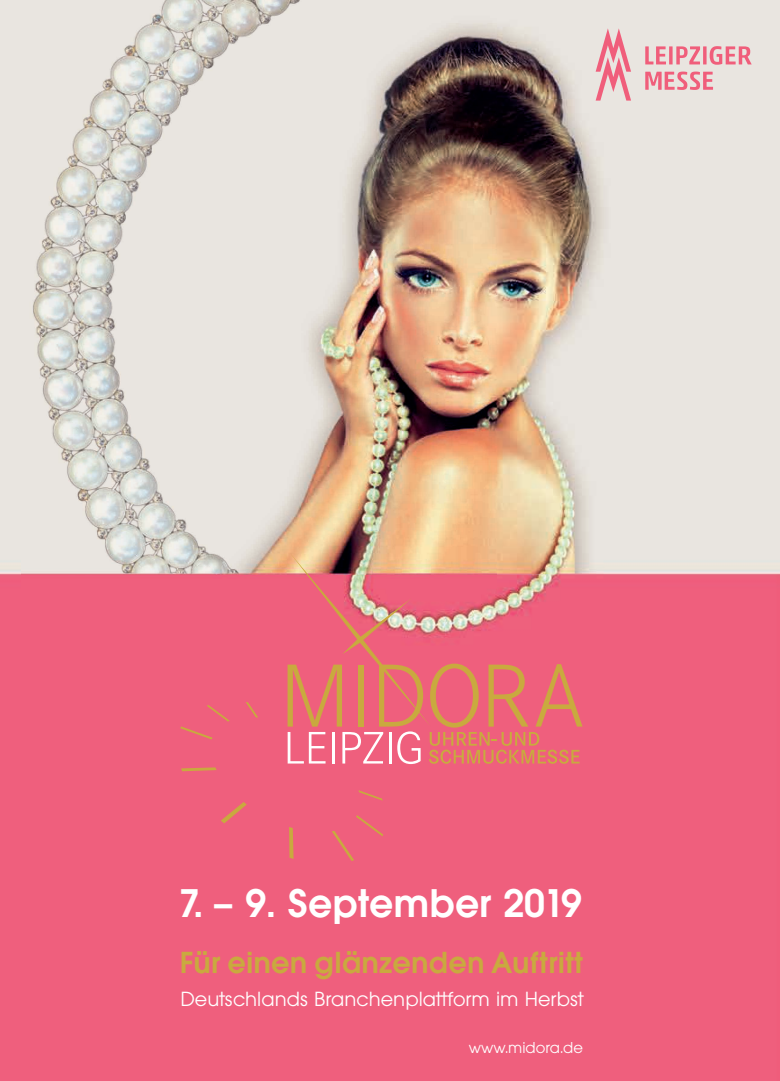
<style>
.page{position:relative;width:780px;height:1081px;background:#fff}
.page>*{position:absolute;margin:0;border:0;box-sizing:border-box;transform-origin:0 0}
.t1{font:600 41.75px "Avant Garde Gothic Itc T";color:#fff}
.t2{font:600 31.75px "Avant Garde Gothic Itc T";letter-spacing:.005em;color:#c9a93f}
.t3{font:21.38px "Avant Garde Gothic Itc T";color:#fff}
.t4{font:16.5px "Avant Garde Gothic Itc T";color:#fff}
</style>
<div class="page">
<img style="left:0;top:0;width:780px;height:1081px">
<img style="left:21px;top:0;width:475px;height:594px">
<svg style="left:358px;top:790px;width:24px;height:10px"></svg>
<svg style="left:245px;top:702px;width:13px;height:15px"></svg>
<svg style="left:180px;top:705px;width:50px;height:34px;background:#ec6378"></svg>
<svg style="left:181px;top:767px;width:36px;height:4px"></svg>
<svg style="left:221px;top:802px;width:26px;height:21px"></svg>
<svg style="left:289px;top:827px;width:4px;height:32px"></svg>
<svg style="left:332px;top:815px;width:51px;height:46px;background:#ec6378"></svg>
<svg style="left:287px;top:553px;width:295px;height:211px;background:#e6767a"></svg>
<svg style="left:645px;top:72px;width:68px;height:18px"></svg>
<svg style="left:645px;top:46px;width:106px;height:19px;background:#eca6b1"></svg>
<svg style="left:595px;top:28px;width:36px;height:73px;background:#ebb0b8"></svg>
<h1 class="t1" style="left:179px;top:878px;width:405px">7. – 9. September 2019</h1>
<h2 class="t2" style="left:180px;top:943px;width:405px">Für einen glänzenden Auftritt</h2>
<p class="t3" style="left:180px;top:986px;width:405px">Deutschlands Branchenplattform im Herbst</p>
<p class="t4" style="left:469px;top:1037px;width:116px">www.midora.de</p>
</div>
